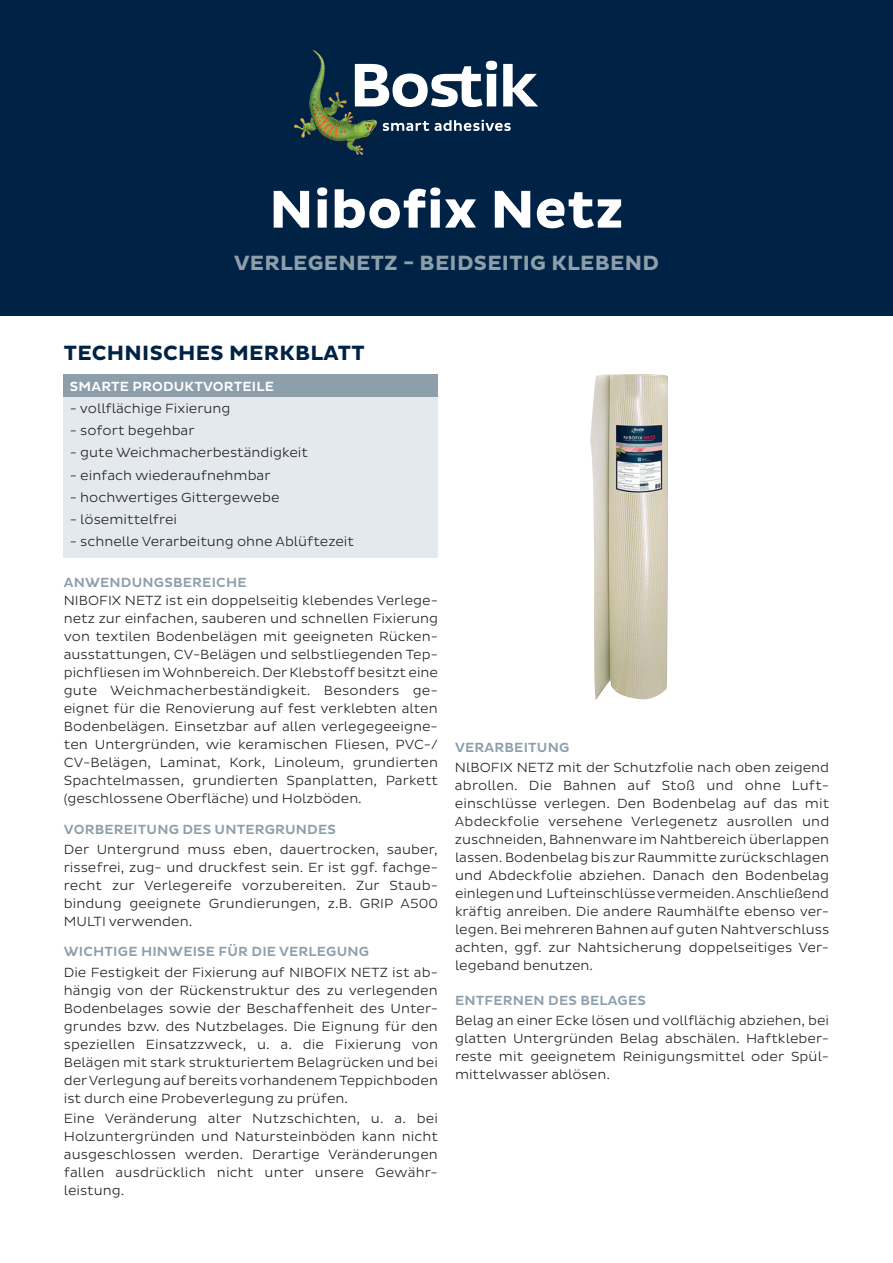
<style>
.page{position:relative;width:893px;height:1263px;background:#fff}
.page>*{position:absolute;margin:0;border:0;box-sizing:border-box;transform-origin:0 0}
.t1{font:700 54px "Bostik";color:#fff}
.t2{font:700 21px "Bostik";letter-spacing:.015em;color:#8c9faa}
.t3{font:700 21px "Bostik";letter-spacing:.015em;color:#002245}
.t4{font:300 13.5px/18px "Bostik";color:#231f20;text-align:justify}
.t5{font:500 13.5px "Bostik";letter-spacing:.015em;color:#8c9faa}
.t6{font:500 13.5px "Bostik";letter-spacing:.015em;color:#fff}
</style>
<div class="page">
<div style="left:0;top:0;width:893px;height:316px;background:#002245"></div>
<img style="left:295px;top:51px;width:82px;height:103px">
<svg style="left:383px;top:121px;width:46px;height:10px"></svg>
<svg style="left:435px;top:120px;width:76px;height:11px"></svg>
<svg style="left:355px;top:61px;width:183px;height:46px"></svg>
<img style="left:590px;top:374px;width:78px;height:326px">
<div style="left:64px;top:375px;width:374px;height:22px;background:#8c9faa"></div>
<div style="left:64px;top:397px;width:374px;height:161px;background:#e4e9ed"></div>
<h1 class="t1" style="left:269px;top:179px;width:356px">Nibofix Netz</h1>
<h2 class="t2" style="left:234px;top:251px;width:426px">VERLEGENETZ - BEIDSEITIG KLEBEND</h2>
<h2 class="t3" style="left:64px;top:341px;width:302px">TECHNISCHES MERKBLATT</h2>
<p class="t6" style="left:70px;top:379px;width:206px">SMARTE PRODUKTVORTEILE</p>
<p class="t4" style="left:70px;top:399px;width:162px">- vollflächige Fixierung</p>
<p class="t4" style="left:70px;top:422px;width:126px">- sofort begehbar</p>
<p class="t4" style="left:70px;top:444px;width:240px">- gute Weichmacherbeständigkeit</p>
<p class="t4" style="left:70px;top:466px;width:202px">- einfach wiederaufnehmbar</p>
<p class="t4" style="left:70px;top:488px;width:211px">- hochwertiges Gittergewebe</p>
<p class="t4" style="left:70px;top:511px;width:109px">- lösemittelfrei</p>
<p class="t4" style="left:70px;top:533px;width:286px">- schnelle Verarbeitung ohne Ablüftezeit</p>
<p class="t5" style="left:64px;top:574px;width:184px">ANWENDUNGSBEREICHE</p>
<p class="t4" style="left:64px;top:591px;width:376px">NIBOFIX NETZ ist ein doppelseitig klebendes Verlege&shy;netz zur einfachen, sauberen und schnellen Fixierung von textilen Bodenbelägen mit geeigneten Rücken&shy;ausstattungen, CV-Belägen und selbstliegenden Tep&shy;pichfliesen im Wohnbereich. Der Klebstoff besitzt eine gute Weichmacherbeständigkeit. Besonders ge&shy;eignet für die Renovierung auf fest verklebten alten Bodenbelägen. Einsetzbar auf allen verlegegeeigne&shy;ten Untergründen, wie keramischen Fliesen, PVC-/ CV-Belägen, Laminat, Kork, Linoleum, grundierten Spachtelmassen, grundierten Spanplatten, Parkett (geschlossene Oberfläche) und Holzböden.</p>
<p class="t5" style="left:64px;top:821px;width:274px">VORBEREITUNG DES UNTERGRUNDES</p>
<p class="t4" style="left:64px;top:840px;width:376px">Der Untergrund muss eben, dauertrocken, sauber, rissefrei, zug- und druckfest sein. Er ist ggf. fachge&shy;recht zur Verlegereife vorzubereiten. Zur Staub&shy;bindung geeignete Grundierungen, z.B. GRIP A500<br>MULTI verwenden.</p>
<p class="t5" style="left:64px;top:944px;width:307px">WICHTIGE HINWEISE FÜR DIE VERLEGUNG</p>
<p class="t4" style="left:64px;top:963px;width:376px">Die Festigkeit der Fixierung auf NIBOFIX NETZ ist ab&shy;hängig von der Rückenstruktur des zu verlegenden Bodenbelages sowie der Beschaffenheit des Unter&shy;grundes bzw. des Nutzbelages. Die Eignung für den speziellen Einsatzzweck, u. a. die Fixierung von Belägen mit stark strukturiertem Belagrücken und bei der Verlegung auf bereits vorhandenem Teppichboden ist durch eine Probeverlegung zu prüfen.</p>
<p class="t4" style="left:64px;top:1109px;width:376px">Eine Veränderung alter Nutzschichten, u. a. bei Holzuntergründen und Natursteinböden kann nicht ausgeschlossen werden. Derartige Veränderungen fallen ausdrücklich nicht unter unsere Gewähr&shy;leistung.</p>
<p class="t5" style="left:455px;top:740px;width:116px">VERARBEITUNG</p>
<p class="t4" style="left:455px;top:759px;width:376px">NlBOFIX NETZ mit der Schutzfolie nach oben zeigend abrollen. Die Bahnen auf Stoß und ohne Luft&shy;einschlüsse verlegen. Den Bodenbelag auf das mit Abdeckfolie versehene Verlegenetz ausrollen und zuschneiden, Bahnenware im Nahtbereich überlappen lassen. Bodenbelag bis zur Raummitte zurückschlagen und Abdeckfolie abziehen. Danach den Bodenbelag einlegen und Lufteinschlüsse vermeiden. Anschließend kräftig anreiben. Die andere Raumhälfte ebenso ver&shy;legen. Bei mehreren Bahnen auf guten Nahtverschluss achten, ggf. zur Nahtsicherung doppelseitiges Ver&shy;legeband benutzen.</p>
<p class="t5" style="left:455px;top:993px;width:192px">ENTFERNEN DES BELAGES</p>
<p class="t4" style="left:455px;top:1012px;width:376px">Belag an einer Ecke lösen und vollflächig abziehen, bei glatten Untergründen Belag abschälen. Haftkleber&shy;reste mit geeignetem Reinigungsmittel oder Spül&shy;mittelwasser ablösen.</p>
</div>
